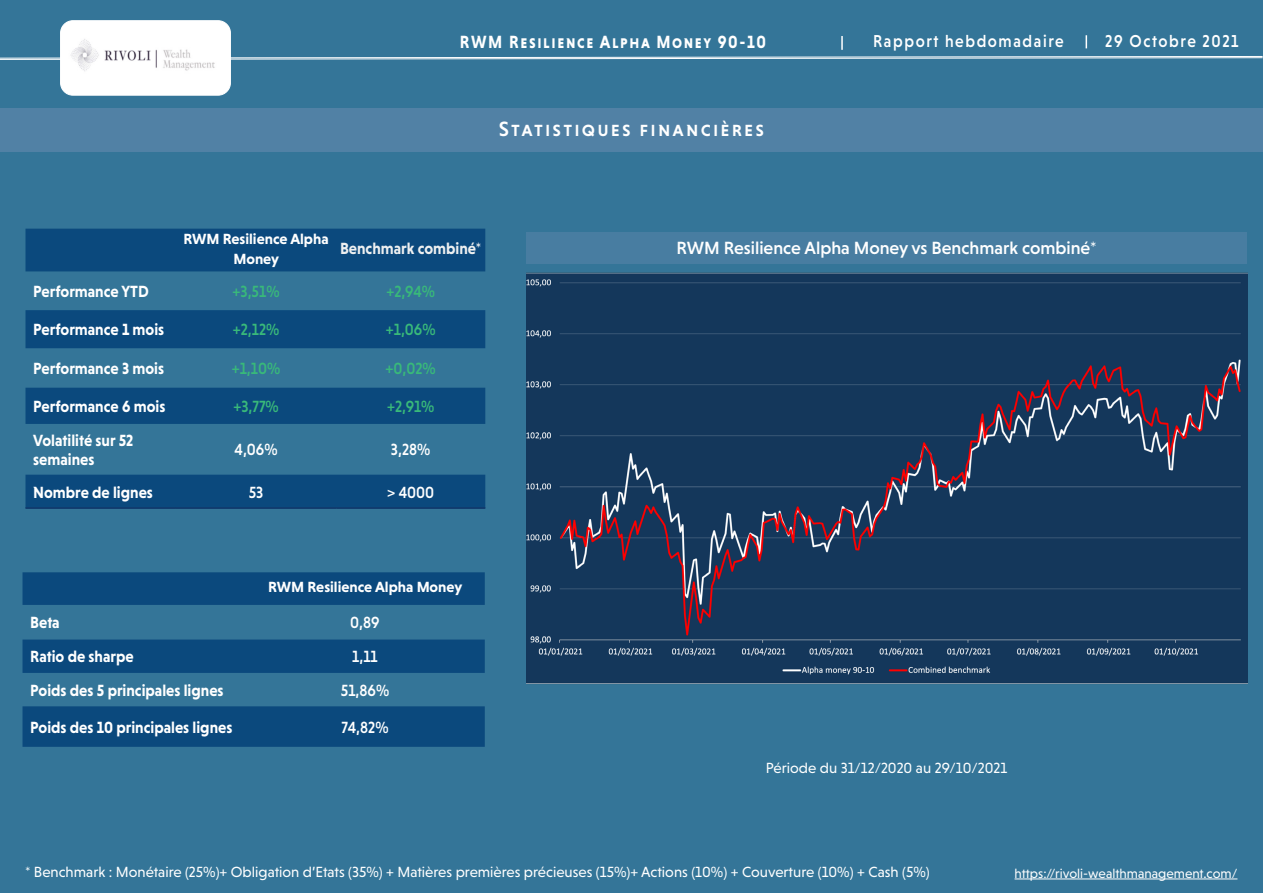
<style>
.page{position:relative;width:1263px;height:893px;background:#fff}
.page>*{position:absolute;margin:0;border:0;box-sizing:border-box;transform-origin:0 0}
.t1{font:21px "Niveau Grotesk Medium Small Caps";letter-spacing:.1em;color:#fff}
.t2{font:500 18px "Niveau Grotesk";color:#fff}
.t3{font:18px "Niveau Grotesk Bold Small Caps";letter-spacing:.1em;color:#fff;scale:.9 1}
.t4{font:500 17.55px "Niveau Grotesk";letter-spacing:.1em;color:#fff;scale:.9 1}
.t5{font:700 16.5px/19.8px "Niveau Grotesk";color:#fff;scale:.93 1}
.t6{font:500 16.5px "Niveau Grotesk";color:#39b97a;scale:.93 1}
.t7{font:500 16.5px "Niveau Grotesk";color:#fff;scale:.93 1}
.t8{font:700 16.5px "Niveau Grotesk";color:#edeff0;scale:.93 1}
.t9{font:15px "Niveau Grotesk";color:#fff}
.t10{font:700 15px/19.8px "Niveau Grotesk";color:#fff;text-align:center}
.t11{font:13.5px "Niveau Grotesk";color:#fff}
</style>
<div class="page">
<div style="left:0;top:0;width:1262px;height:893px;background:#347598"></div>
<svg style="left:0;top:56px;width:1263px;height:4px"></svg>
<svg style="left:1085px;top:35px;width:2px;height:13px"></svg>
<div style="left:60px;top:20px;width:171px;height:76px;background:#fff;border:1px solid #fff;border-radius:12px"></div>
<img style="left:71px;top:39px;width:144px;height:32px">
<svg style="left:841px;top:36px;width:2px;height:14px"></svg>
<hr style="left:1014px;top:879px;width:223px;height:1px;background:#fff">
<div style="left:0;top:108px;width:1263px;height:44px;background:#5181a5"></div>
<div style="left:26px;top:229px;width:459px;height:42px;background:#0b497d"></div>
<svg style="left:26px;top:310px;width:459px;height:197px;fill:#0b497d"></svg>
<hr style="left:26px;top:507px;width:150px;height:1px;background:#113a6c">
<hr style="left:26px;top:508px;width:150px;height:1px;background:#113a6c">
<hr style="left:176px;top:507px;width:160px;height:1px;background:#113a6c">
<hr style="left:176px;top:508px;width:160px;height:1px;background:#113a6c">
<hr style="left:336px;top:507px;width:149px;height:1px;background:#113a6c">
<hr style="left:336px;top:508px;width:149px;height:1px;background:#113a6c">
<img style="left:526px;top:272px;width:721px;height:412px">
<svg style="left:23px;top:572px;width:462px;height:175px;fill:#0b497d"></svg>
<div style="left:526px;top:232px;width:721px;height:32px;background:#487da1"></div>
<p class="t3" style="left:460px;top:31px;width:341px">RWM Resilience Alpha Money 90-10</p>
<p class="t4" style="left:873px;top:31px;width:213px">Rapport hebdomadaire</p>
<p class="t4" style="left:1105px;top:31px;width:150px">29 Octobre 2021</p>
<p class="t1" style="left:499px;top:117px;width:267px">Statistiques financières</p>
<p class="t10" style="left:183px;top:229px;width:147px">RWM Resilience Alpha<br>Money</p>
<p class="t8" style="left:340px;top:239px;width:153px">Benchmark combiné*</p>
<p class="t5" style="left:33px;top:281px;width:126px">Performance YTD</p>
<p class="t6" style="left:233px;top:282px;width:52px">+3,51%</p>
<p class="t6" style="left:386px;top:282px;width:54px">+2,94%</p>
<p class="t5" style="left:33px;top:320px;width:142px">Performance 1 mois</p>
<p class="t6" style="left:233px;top:320px;width:52px">+2,12%</p>
<p class="t6" style="left:386px;top:320px;width:55px">+1,06%</p>
<p class="t5" style="left:33px;top:358px;width:142px">Performance 3 mois</p>
<p class="t6" style="left:232px;top:359px;width:54px">+1,10%</p>
<p class="t6" style="left:386px;top:359px;width:55px">+0,02%</p>
<p class="t5" style="left:33px;top:396px;width:143px">Performance 6 mois</p>
<p class="t6" style="left:233px;top:397px;width:50px">+3,77%</p>
<p class="t6" style="left:387px;top:397px;width:52px">+2,91%</p>
<p class="t5" style="left:33px;top:430px;width:109px">Volatilité sur 52 semaines</p>
<p class="t7" style="left:235px;top:440px;width:48px">4,06%</p>
<p class="t7" style="left:391px;top:440px;width:44px">3,28%</p>
<p class="t5" style="left:33px;top:482px;width:130px">Nombre de lignes</p>
<p class="t7" style="left:249px;top:482px;width:17px">53</p>
<p class="t7" style="left:387px;top:482px;width:52px">&gt; 4000</p>
<p class="t10" style="left:268px;top:577px;width:196px">RWM Resilience Alpha Money</p>
<p class="t5" style="left:30px;top:613px;width:33px">Beta</p>
<p class="t7" style="left:350px;top:613px;width:33px">0,89</p>
<p class="t5" style="left:30px;top:647px;width:113px">Ratio de sharpe</p>
<p class="t7" style="left:352px;top:647px;width:29px">1,11</p>
<p class="t5" style="left:30px;top:680px;width:209px">Poids des 5 principales lignes</p>
<p class="t7" style="left:341px;top:681px;width:54px">51,86%</p>
<p class="t5" style="left:30px;top:717px;width:219px">Poids des 10 principales lignes</p>
<p class="t7" style="left:341px;top:718px;width:52px">74,82%</p>
<p class="t2" style="left:676px;top:238px;width:421px">RWM Resilience Alpha Money vs Benchmark combiné*</p>
<p class="t9" style="left:766px;top:760px;width:243px">Période du 31/12/2020 au 29/10/2021</p>
<p class="t9" style="left:25px;top:863px;width:906px">* Benchmark : Monétaire (25%)+ Obligation d’Etats (35%) + Matières premières précieuses (15%)+ Actions (10%) + Couverture (10%) + Cash (5%)</p>
<p class="t11" style="left:1014px;top:865px;width:224px">https://rivoli-wealthmanagement.com/</p>
</div>
